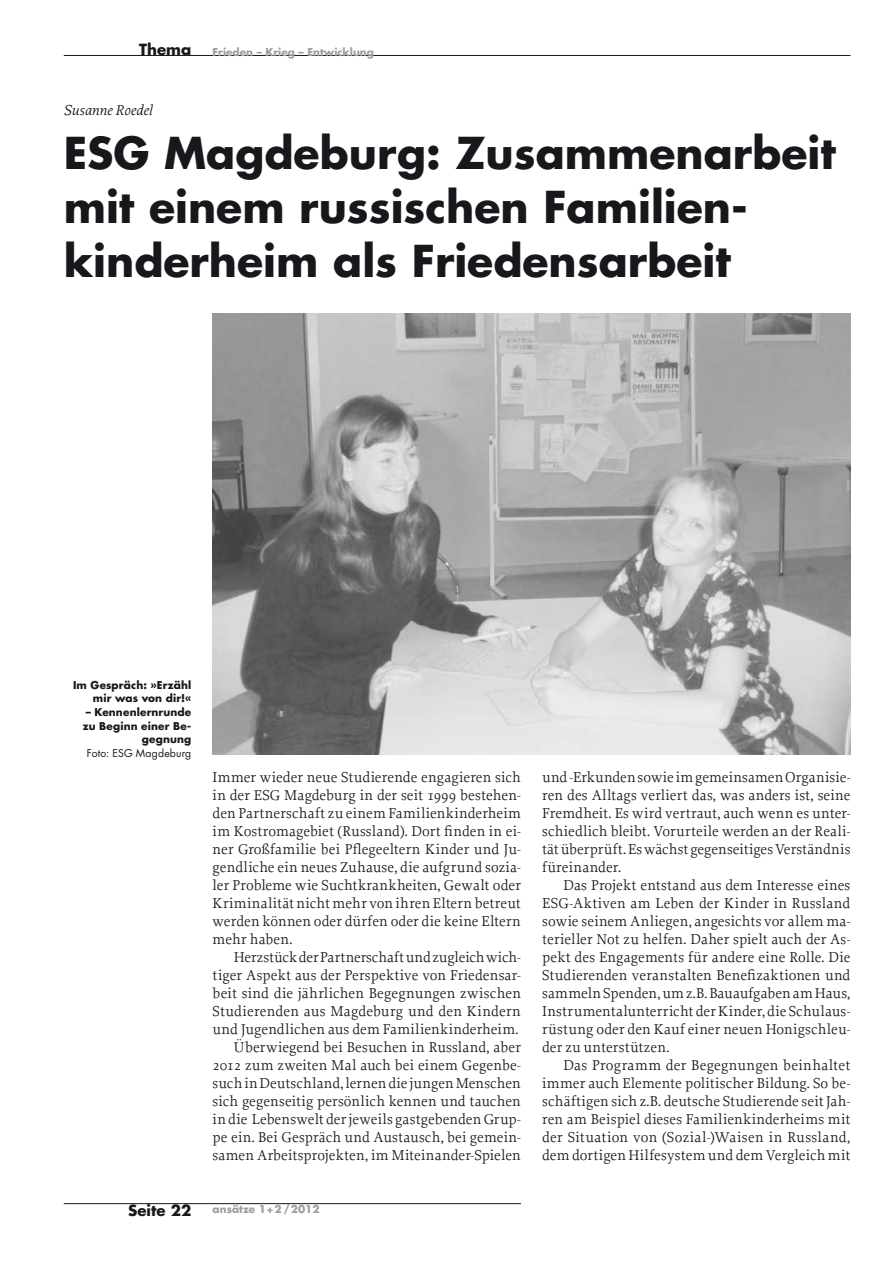
<style>
.page{position:relative;width:893px;height:1263px;background:#fff}
.page>*{position:absolute;margin:0;border:0;box-sizing:border-box;transform-origin:0 0}
.t1{font:700 42.75px/54px "Futura";color:#1a171c}
.t2{font:15px/18px "Proforma";letter-spacing:.01em;color:#1a171c;text-align:justify}
.t3{font:italic 15px "Proforma";color:#1a171c}
.t4{font:700 15px "Futura";color:#1a171c}
.t5{font:700 10.5px/13.5px "Futura";letter-spacing:.015em;color:#1a171c;text-align:right}
.t6{font:700 10.5px "Futura";color:#9d9ea0}
.t7{font:10.5px "Futura";letter-spacing:.015em;color:#1a171c}
</style>
<div class="page">
<hr style="left:64px;top:55px;width:786px;height:1px;background:#1a171c">
<hr style="left:64px;top:1203px;width:457px;height:1px;background:#1a171c">
<img style="left:213px;top:314px;width:637px;height:441px">
<p class="t4" style="left:139px;top:39px;width:54px">Thema</p>
<p class="t6" style="left:213px;top:45px;width:163px">Frieden – Krieg – Entwicklung</p>
<p class="t3" style="left:64px;top:101px;width:90px">Susanne Roedel</p>
<h1 class="t1" style="left:64px;top:125px;width:774px">ESG Magdeburg: Zusammenarbeit mit einem russischen Familien&shy;kinderheim als Friedensarbeit</h1>
<p class="t5" style="left:73px;top:678px;width:120px">Im Gespräch: »Erzähl mir was von dir!«</p>
<p class="t5" style="left:83px;top:705px;width:110px">– Kennenlernrunde zu Beginn einer Be&shy;gegnung</p>
<p class="t7" style="left:87px;top:745px;width:106px">Foto: ESG Magdeburg</p>
<p class="t2" style="left:213px;top:768px;width:310px">Immer wieder neue Studierende engagieren sich in der ESG Magdeburg in der seit 1999 bestehen&shy;den Partnerschaft zu einem Familienkinderheim im Kostromagebiet (Russland). Dort finden in ei&shy;ner Großfamilie bei Pflegeeltern Kinder und Ju&shy;gendliche ein neues Zuhause, die aufgrund sozia&shy;ler Probleme wie Suchtkrankheiten, Gewalt oder Kriminalität nicht mehr von ihren Eltern betreut werden können oder dürfen oder die keine Eltern mehr haben.</p>
<p class="t2" style="left:213px;top:948px;width:310px;text-align:right">Herzstück der Partnerschaft und zugleich wich&shy;tiger Aspekt aus der Perspektive von Friedensar&shy;beit sind die jährlichen Begegnungen zwischen Studierenden aus Magdeburg und den Kindern und Jugendlichen aus dem Familienkinderheim.<br>Überwiegend bei Besuchen in Russland, aber 2012 zum zweiten Mal auch bei einem Gegenbe&shy;such in Deutschland, lernen die jungen Menschen sich gegenseitig persönlich kennen und tauchen in die Lebenswelt der jeweils gastgebenden Grup&shy;pe ein. Bei Gespräch und Austausch, bei gemein&shy;samen Arbeitsprojekten, im Miteinander-Spielen</p>
<p class="t4" style="left:128px;top:1200px;width:65px">Seite 22</p>
<p class="t6" style="left:213px;top:1201px;width:109px">ansätze 1+2 /2012</p>
<p class="t2" style="left:542px;top:768px;width:310px">und -Erkunden sowie im gemeinsamen Organisie&shy;ren des Alltags verliert das, was anders ist, seine Fremdheit. Es wird vertraut, auch wenn es unter&shy;schiedlich bleibt. Vorurteile werden an der Reali&shy;tät überprüft. Es wächst gegenseitiges Verständnis füreinander.</p>
<p class="t2" style="left:542px;top:876px;width:310px;text-indent:21px">Das Projekt entstand aus dem Interesse eines ESG-Aktiven am Leben der Kinder in Russland sowie seinem Anliegen, angesichts vor allem ma&shy;terieller Not zu helfen. Daher spielt auch der As&shy;pekt des Engagements für andere eine Rolle. Die Studierenden veranstalten Benefizaktionen und sammeln Spenden, um z.B. Bauaufgaben am Haus, Instrumentalunterricht der Kinder, die Schulaus&shy;rüstung oder den Kauf einer neuen Honigschleu&shy;der zu unterstützen.</p>
<p class="t2" style="left:542px;top:1056px;width:310px;text-indent:21px">Das Programm der Begegnungen beinhaltet immer auch Elemente politischer Bildung. So be&shy;schäftigen sich z.B. deutsche Studierende seit Jah&shy;ren am Beispiel dieses Familienkinderheims mit der Situation von (Sozial-)Waisen in Russland, dem dortigen Hilfesystem und dem Vergleich mit</p>
</div>
